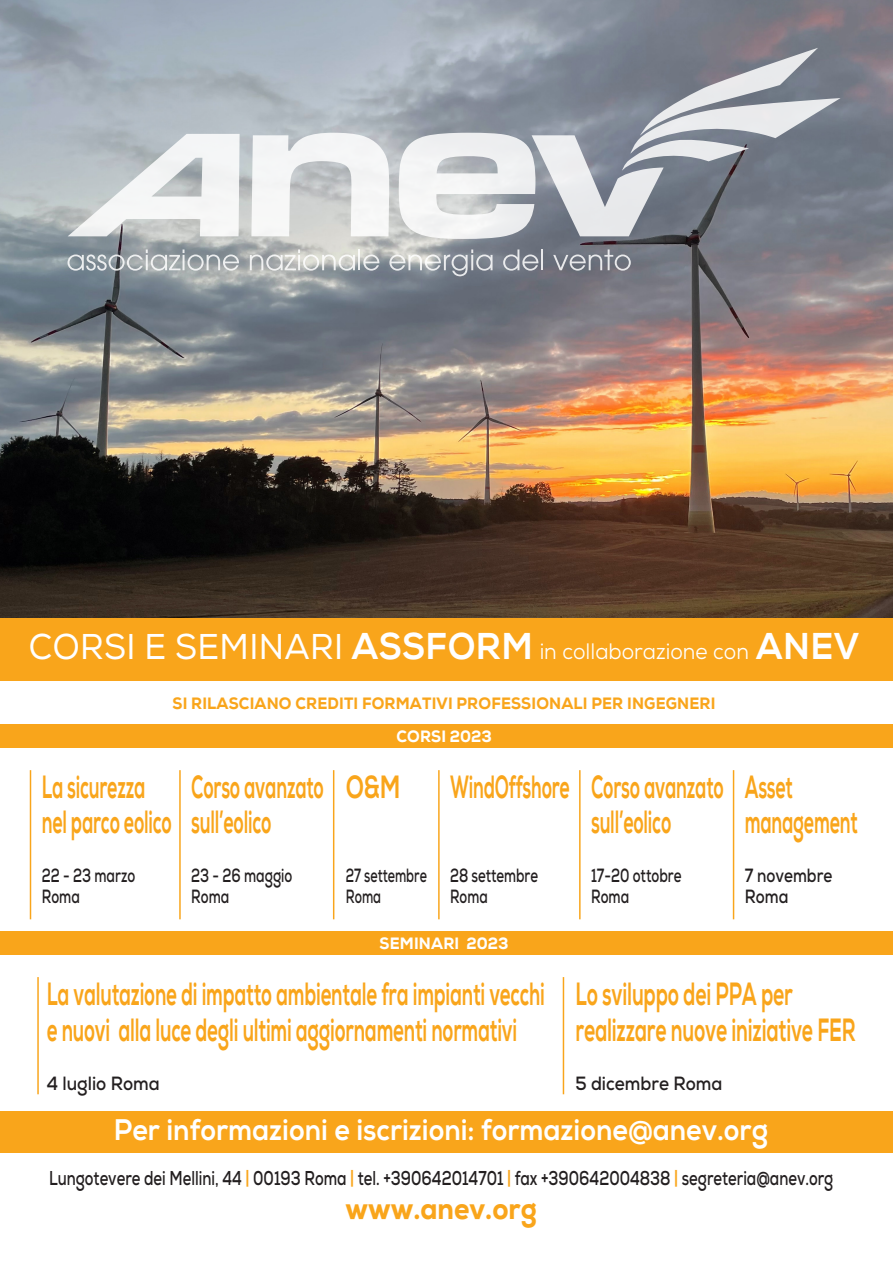
<style>
.page{position:relative;width:893px;height:1263px;background:#fff}
.page>*{position:absolute;margin:0;border:0;box-sizing:border-box;transform-origin:0 0}
.Normale{font:800 32.1px/35.7px "Nexa";letter-spacing:-.01em;color:#f9a51b;scale:.55 1}
.Normale-2{font:800 32.1px/35.7px "Nexa";letter-spacing:-.01em;color:#f9a51b;scale:.58 1}
.Normale-3{font:800 32.1px "Nexa";letter-spacing:-.01em;color:#f9a51b;scale:.6 1}
.Normale-4{font:800 32.1px "Nexa";letter-spacing:-.01em;color:#f9a51b;scale:.71 1}
.Normale-5{font:800 29.7px "Nexa";color:#fff;scale:.9 1}
.Normale-6{font:800 29.7px "Nexa";color:#f9a51b;scale:.9 1}
.Normale-7{font:22.35px "Nexa";color:#fff;scale:.93 1}
.Normale-8{font:700 19.95px "Nexa";color:#231f20;scale:.74 1}
.Normale-9{font:700 19.05px "Nexa";color:#231f20;scale:.7 1}
.Normale-10{font:700 19.05px "Nexa";color:#231f20;scale:.9 1}
.Normale-11{font:700 19.05px "Nexa";color:#231f20;scale:.65 1}
.Normale-12{font:700 19.05px "Nexa";color:#231f20;scale:.69 1}
.Normale-13{font:700 19.05px "Nexa";color:#231f20;scale:.8 1}
.Normale-14{font:800 16.35px "Nexa";letter-spacing:.01em;color:#f9a51b;scale:.93 1}
.Normale-15{font:800 16.35px "Nexa";letter-spacing:.01em;color:#fff;scale:.93 1}
.s1{font-size:35.7px}
.s2{font-weight:800;font-size:37.2px}
.s3{font-weight:800;color:#f9a51b}
</style>
<div class="page">
<img style="left:0;top:0;width:893px;height:618px">
<div style="left:0;top:618px;width:893px;height:62px;background:#f9a51b"></div>
<svg style="left:68px;top:249px;width:171px;height:22px"></svg>
<svg style="left:250px;top:249px;width:105px;height:22px"></svg>
<hr style="left:358px;top:249px;width:2px;height:21px;background:#fff">
<svg style="left:363px;top:254px;width:16px;height:17px"></svg>
<svg style="left:389px;top:249px;width:103px;height:27px"></svg>
<svg style="left:503px;top:249px;width:35px;height:22px"></svg>
<hr style="left:541px;top:249px;width:2px;height:21px;background:#fff">
<svg style="left:553px;top:249px;width:78px;height:22px"></svg>
<svg style="left:622px;top:48px;width:219px;height:123px"></svg>
<svg style="left:68px;top:133px;width:596px;height:106px"></svg>
<div style="left:0;top:1111px;width:893px;height:42px;background:#f9a51b"></div>
<div style="left:0;top:724px;width:893px;height:24px;background:#f9a51b"></div>
<hr style="left:579px;top:770px;width:2px;height:149px;background:#f9a51b">
<div style="left:0;top:931px;width:893px;height:24px;background:#f9a51b"></div>
<hr style="left:179px;top:770px;width:2px;height:149px;background:#f9a51b">
<hr style="left:333px;top:770px;width:1px;height:149px;background:#f9a51b">
<hr style="left:438px;top:770px;width:2px;height:149px;background:#f9a51b">
<hr style="left:733px;top:770px;width:1px;height:149px;background:#f9a51b">
<hr style="left:37px;top:977px;width:2px;height:117px;background:#f9a51b">
<hr style="left:563px;top:977px;width:1px;height:117px;background:#f9a51b">
<hr style="left:30px;top:770px;width:1px;height:149px;background:#f9a51b">
<p class="Normale-7" style="left:29px;top:637px;width:894px"><span class="s1">CORSI E SEMINARI</span> <span class="s2">ASSFORM</span> in collaborazione con <span class="s2">ANEV</span></p>
<p class="Normale-14" style="left:173px;top:692px;width:585px">SI RILASCIANO CREDITI FORMATIVI PROFESSIONALI PER INGEGNERI</p>
<p class="Normale" style="left:42px;top:769px;width:190px">La sicurezza</p>
<p class="Normale" style="left:42px;top:805px;width:238px">nel parco eolico</p>
<p class="Normale-9" style="left:42px;top:864px;width:135px">22 - 23 marzo</p>
<p class="Normale-9" style="left:42px;top:884px;width:56px">Roma</p>
<p class="Normale" style="left:191px;top:769px;width:243px">Corso avanzato sull’eolico</p>
<p class="Normale-9" style="left:191px;top:864px;width:146px">23 - 26 maggio</p>
<p class="Normale-9" style="left:191px;top:884px;width:56px">Roma</p>
<p class="Normale-15" style="left:396px;top:726px;width:104px">CORSI 2023</p>
<p class="Normale-4" style="left:346px;top:767px;width:79px">O&amp;M</p>
<p class="Normale" style="left:450px;top:769px;width:219px">WindOffshore</p>
<p class="Normale-11" style="left:346px;top:864px;width:126px">27 settembre</p>
<p class="Normale-11" style="left:346px;top:884px;width:56px">Roma</p>
<p class="Normale-12" style="left:450px;top:864px;width:129px">28 settembre</p>
<p class="Normale-12" style="left:450px;top:884px;width:56px">Roma</p>
<p class="Normale-15" style="left:380px;top:933px;width:140px">SEMINARI 2023</p>
<p class="Normale" style="left:591px;top:769px;width:243px">Corso avanzato sull’eolico</p>
<p class="Normale-9" style="left:591px;top:864px;width:131px">17-20 ottobre</p>
<p class="Normale-9" style="left:591px;top:884px;width:56px">Roma</p>
<p class="Normale" style="left:745px;top:769px;width:89px">Asset</p>
<p class="Normale" style="left:745px;top:805px;width:207px">management</p>
<p class="Normale-13" style="left:745px;top:864px;width:111px">7 novembre</p>
<p class="Normale-13" style="left:745px;top:884px;width:56px">Roma</p>
<p class="Normale-2" style="left:47px;top:977px;width:860px">La valutazione di impatto ambientale fra impianti vecchi e nuovi alla luce degli ultimi aggiornamenti normativi</p>
<p class="Normale-10" style="left:47px;top:1071px;width:127px">4 luglio Roma</p>
<p class="Normale-3" style="left:575px;top:974px;width:364px">Lo sviluppo dei PPA per</p>
<p class="Normale-3" style="left:575px;top:1010px;width:469px">realizzare nuove iniziative FER</p>
<p class="Normale-10" style="left:575px;top:1071px;width:165px">5 dicembre Roma</p>
<p class="Normale-5" style="left:114px;top:1111px;width:729px">Per informazioni e iscrizioni: formazione@anev.org</p>
<p class="Normale-8" style="left:49px;top:1165px;width:1061px">Lungotevere dei Mellini, 44 <span class="s3">|</span> 00193 Roma <span class="s3">|</span> tel. +390642014701 <span class="s3">|</span> fax +390642004838 <span class="s3">|</span> segreteria@anev.org</p>
<p class="Normale-6" style="left:346px;top:1190px;width:214px">www.anev.org</p>
</div>
